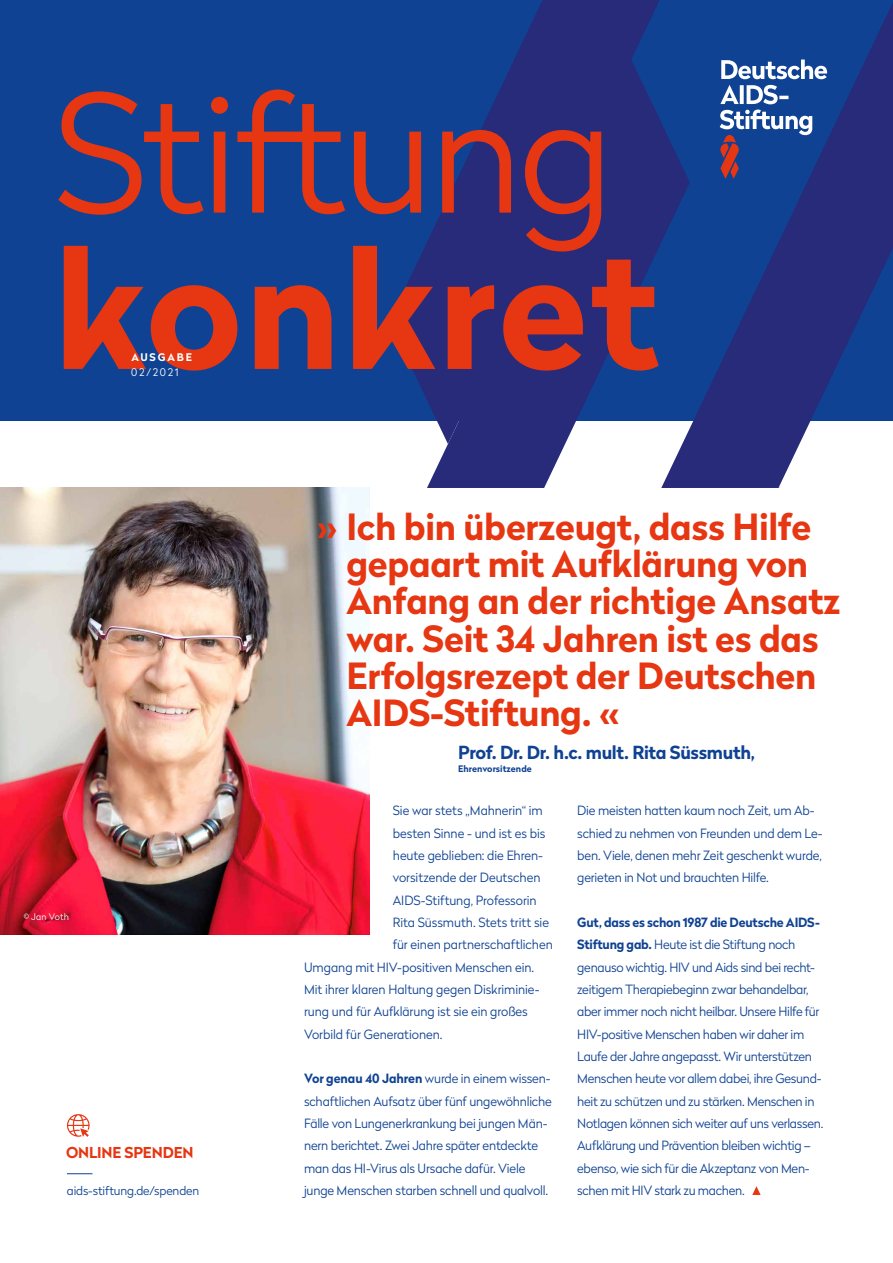
<style>
.page{position:relative;width:893px;height:1263px;background:#fff}
.page>*{position:absolute;margin:0;border:0;box-sizing:border-box;transform-origin:0 0}
.t1{font:300 162px "Radikal";letter-spacing:-.02em;color:#e63612}
.t2{font:700 162px "Radikal";letter-spacing:.015em;color:#e63612}
.t3{font:700 36px/37.2px "Radikal";letter-spacing:-.01em;color:#e63612}
.t4{font:700 18px "Radikal";letter-spacing:-.02em;color:#0f4292}
.t5{font:700 15px "Radikal";letter-spacing:-.005em;color:#e63612}
.t6{font:300 12.75px/22.4px "Radikal";letter-spacing:-.015em;color:#0f4292}
.t7{font:300 12px "Radikal";letter-spacing:-.01em;color:#0f4292}
.t8{font:700 10.5px "Radikal";letter-spacing:.175em;color:#fff}
.t9{font:300 10.5px "Radikal";letter-spacing:.16em;color:#fff}
.t10{font:700 9px "Radikal";letter-spacing:.005em;color:#0f4292}
.t11{font:300 9px "Radikal";letter-spacing:.015em;color:#fff}
.s1{font-size:8.25px}
.s2{font-weight:700}
</style>
<div class="page">
<div style="left:0;top:0;width:893px;height:421px;background:#0f4292"></div>
<img style="left:0;top:488px;width:369px;height:446px">
<svg style="left:427px;top:121px;width:234px;height:367px"></svg>
<svg style="left:389px;top:0;width:271px;height:444px;fill:#282a7a"></svg>
<svg style="left:661px;top:123px;width:24px;height:365px"></svg>
<svg style="left:685px;top:3px;width:208px;height:485px"></svg>
<svg style="left:832px;top:375px;width:61px;height:113px"></svg>
<svg style="left:752px;top:1186px;width:9px;height:9px"></svg>
<svg style="left:67px;top:1114px;width:23px;height:23px"></svg>
<svg style="left:67px;top:1173px;width:25px;height:1px"></svg>
<svg style="left:721px;top:60px;width:106px;height:19px"></svg>
<svg style="left:720px;top:85px;width:68px;height:19px"></svg>
<svg style="left:719px;top:110px;width:93px;height:69px"></svg>
<h1 class="t1" style="left:54px;top:41px;width:561px">Stiftung</h1>
<h1 class="t2" style="left:54px;top:193px;width:607px">konkret</h1>
<p class="t8" style="left:131px;top:350px;width:62px">AUSGABE</p>
<p class="t9" style="left:131px;top:365px;width:49px">02/2021</p>
<p class="t11" style="left:24px;top:910px;width:47px"><span class="s1">©</span> Jan Voth</p>
<p class="t5" style="left:66px;top:1141px;width:129px">ONLINE SPENDEN</p>
<p class="t7" style="left:67px;top:1182px;width:134px">aids-stiftung.de/spenden</p>
<h2 class="t3" style="left:346px;top:506px;width:495px;text-indent:-30px">» Ich bin überzeugt, dass Hilfe gepaart mit Aufklärung von<br>Anfang an der richtige Ansatz war. Seit 34 Jahren ist es das<br>Erfolgsrezept der Deutschen<br>AIDS-Stiftung. «</h2>
<h3 class="t4" style="left:458px;top:739px;width:298px">Prof. Dr. Dr. h.c. mult. Rita Süssmuth,</h3>
<p class="t10" style="left:458px;top:762px;width:75px">Ehrenvorsitzende</p>
<p class="t6" style="left:393px;top:799px;width:151px">Sie war stets „Mahnerin“ im</p>
<p class="t6" style="left:393px;top:821px;width:154px">besten Sinne - und ist es bis</p>
<p class="t6" style="left:393px;top:844px;width:152px">heute geblieben: die Ehren-</p>
<p class="t6" style="left:393px;top:866px;width:149px">vorsitzende der Deutschen</p>
<p class="t6" style="left:393px;top:888px;width:145px">AIDS-Stiftung, Professorin</p>
<p class="t6" style="left:393px;top:911px;width:158px">Rita Süssmuth. Stets tritt sie</p>
<p class="t6" style="left:393px;top:933px;width:161px">für einen partnerschaftlichen</p>
<p class="t6" style="left:304px;top:955px;width:232px">Umgang mit HIV-positiven Menschen ein.</p>
<p class="t6" style="left:304px;top:978px;width:237px">Mit ihrer klaren Haltung gegen Diskriminie-</p>
<p class="t6" style="left:304px;top:1000px;width:225px">rung und für Aufklärung ist sie ein großes</p>
<p class="t6" style="left:304px;top:1022px;width:140px">Vorbild für Generationen.</p>
<p class="t6" style="left:304px;top:1067px;width:249px"><span class="s2">Vor genau 40 Jahren</span> wurde in einem wissen&shy;schaftlichen Aufsatz über fünf ungewöhnliche Fälle von Lungenerkrankung bei jungen Män&shy;nern berichtet. Zwei Jahre später entdeckte man das HI-Virus als Ursache dafür. Viele junge Menschen starben schnell und qualvoll.</p>
<p class="t6" style="left:577px;top:799px;width:247px">Die meisten hatten kaum noch Zeit, um Ab&shy;schied zu nehmen von Freunden und dem Le&shy;ben. Viele, denen mehr Zeit geschenkt wurde, gerieten in Not und brauchten Hilfe.</p>
<p class="t6" style="left:577px;top:911px;width:248px"><span class="s2">Gut, dass es schon 1987 die Deutsche AIDS-Stiftung gab.</span> Heute ist die Stiftung noch genauso wichtig. HIV und Aids sind bei recht&shy;zeitigem Therapiebeginn zwar behandelbar, aber immer noch nicht heilbar. Unsere Hilfe für HIV-positive Menschen haben wir daher im Laufe der Jahre angepasst. Wir unterstützen Menschen heute vor allem dabei, ihre Gesund&shy;heit zu schützen und zu stärken. Menschen in Notlagen können sich weiter auf uns verlassen.<br>Aufklärung und Prävention bleiben wichtig – ebenso, wie sich für die Akzeptanz von Men&shy;schen mit HIV stark zu machen.</p>
</div>
